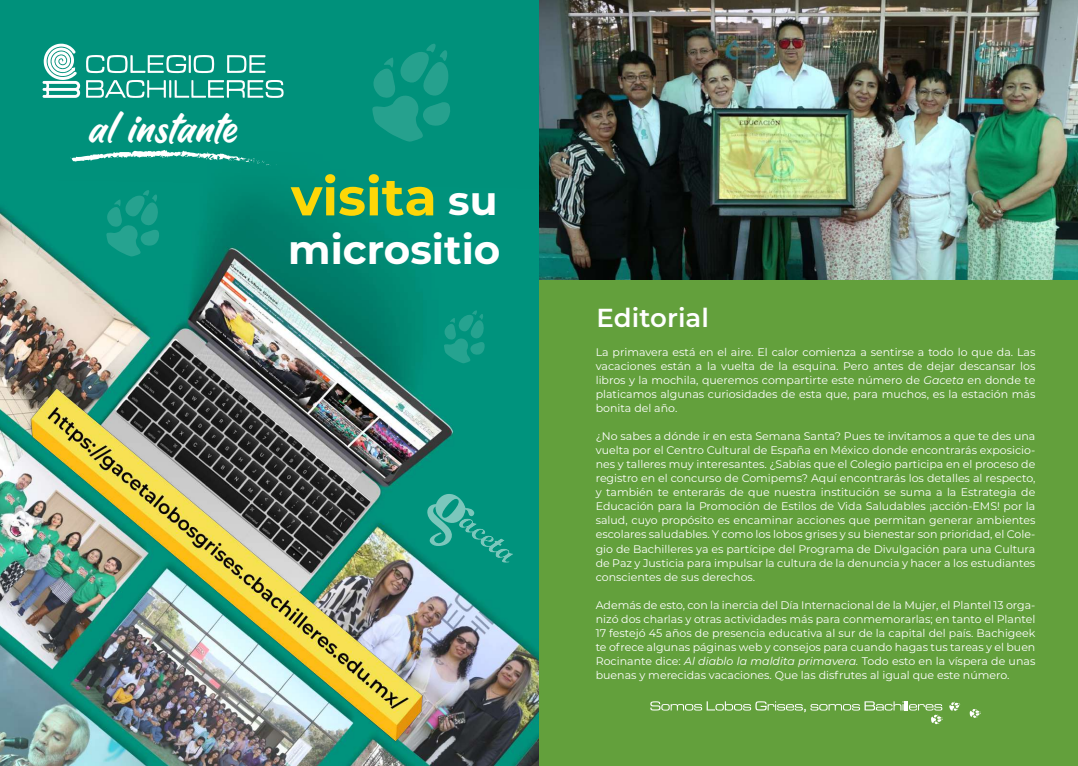
<style>
.page{position:relative;width:1078px;height:766px;background:#fff}
.page>*{position:absolute;margin:0;border:0;box-sizing:border-box;transform-origin:0 0}
.t1{font:700 52.4px "Montserrat";color:#fed707}
.t2{font:41.9px "Billgates";color:#fff}
.t3{font:700 40.5px "Montserrat";color:#fff}
.t4{font:600 26px "Montserrat";letter-spacing:.005em;color:#fff}
.t5{font:11px/14px "Montserrat";color:#fff;text-align:justify}
.s1{font-size:40.5px;color:#fff}
.s2{font-style:italic}
</style>
<div class="page">
<img style="left:539px;top:0;width:538px;height:281px">
<div style="left:0;top:0;width:539px;height:765px;background:#00917b"></div>
<img style="left:0;top:230px;width:539px;height:535px">
<svg style="left:42px;top:44px;width:38px;height:54px"></svg>
<svg style="left:227px;top:55px;width:38px;height:18px"></svg>
<svg style="left:86px;top:55px;width:128px;height:18px"></svg>
<svg style="left:86px;top:80px;width:197px;height:18px"></svg>
<svg style="left:70px;top:150px;width:207px;height:16px"></svg>
<svg style="left:431px;top:493px;width:82px;height:69px"></svg>
<img style="left:23px;top:383px;width:408px;height:368px">
<svg style="left:372px;top:44px;width:78px;height:98px"></svg>
<svg style="left:105px;top:190px;width:55px;height:67px"></svg>
<svg style="left:442px;top:310px;width:43px;height:53px"></svg>
<div style="left:539px;top:281px;width:538px;height:484px;background:#63a03c"></div>
<svg style="left:969px;top:709px;width:11px;height:8px"></svg>
<svg style="left:949px;top:701px;width:10px;height:10px"></svg>
<svg style="left:650px;top:701px;width:292px;height:23px"></svg>
<h2 class="t2" style="left:89px;top:103px;width:150px">al instante</h2>
<h1 class="t1" style="left:291px;top:159px;width:208px">visita <span class="s1">su</span></h1>
<h3 class="t3" style="left:288px;top:220px;width:214px">micrositio</h3>
<h3 class="t4" style="left:596px;top:299px;width:114px">Editorial</h3>
<p class="t5" style="left:595px;top:345px;width:441px">La primavera está en el aire. El calor comienza a sentirse a todo lo que da. Las vacaciones están a la vuelta de la esquina. Pero antes de dejar descansar los libros y la mochila, queremos compartirte este número de <span class="s2">Gaceta</span> en donde te platicamos algunas curiosidades de esta que, para muchos, es la estación más bonita del año.</p>
<p class="t5" style="left:595px;top:429px;width:441px">¿No sabes a dónde ir en esta Semana Santa? Pues te invitamos a que te des una vuelta por el Centro Cultural de España en México donde encontrarás exposicio&shy;nes y talleres muy interesantes. ¿Sabías que el Colegio participa en el proceso de registro en el concurso de Comipems? Aquí encontrarás los detalles al respecto, y también te enterarás de que nuestra institución se suma a la Estrategia de Educación para la Promoción de Estilos de Vida Saludables ¡acción-EMS! por la salud, cuyo propósito es encaminar acciones que permitan generar ambientes escolares saludables. Y como los lobos grises y su bienestar son prioridad, el Cole&shy;gio de Bachilleres ya es partícipe del Programa de Divulgación para una Cultura de Paz y Justicia para impulsar la cultura de la denuncia y hacer a los estudiantes conscientes de sus derechos.</p>
<p class="t5" style="left:595px;top:597px;width:441px">Además de esto, con la inercia del Día Internacional de la Mujer, el Plantel 13 orga&shy;nizó dos charlas y otras actividades más para conmemorarlas; en tanto el Plantel 17 festejó 45 años de presencia educativa al sur de la capital del país. Bachigeek te ofrece algunas páginas web y consejos para cuando hagas tus tareas y el buen Rocinante dice: <span class="s2">Al diablo la maldita primavera.</span> Todo esto en la víspera de unas buenas y merecidas vacaciones. Que las disfrutes al igual que este número.</p>
</div>
